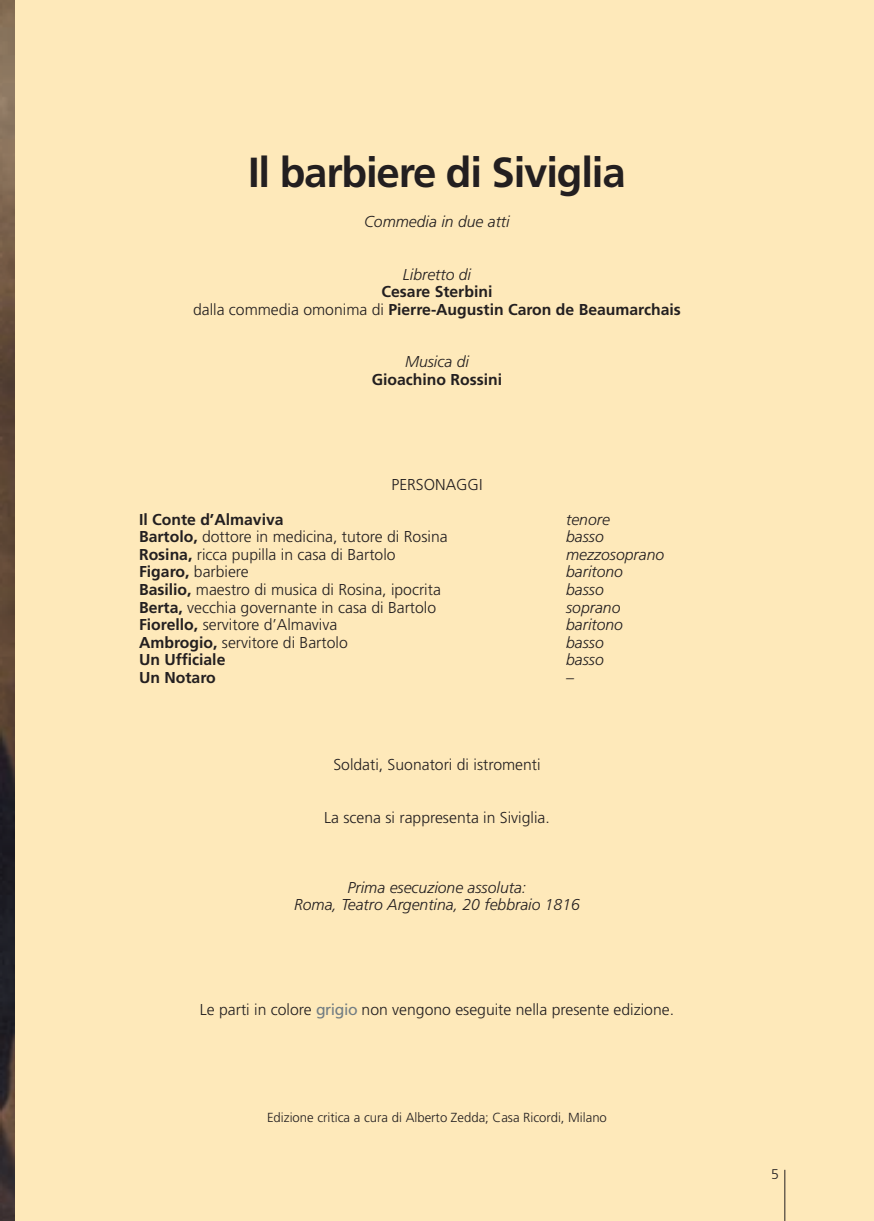
<style>
.page{position:relative;width:874px;height:1221px;background:#fff}
.page>*{position:absolute;margin:0;border:0;box-sizing:border-box;transform-origin:0 0}
.t1{font:700 42px "Frutiger";letter-spacing:-.03em;color:#231f20}
.t2{font:300 15.75px "Frutiger";color:#231f20}
.t3{font:italic 300 15.75px/17.5px "Frutiger";color:#231f20;text-align:center}
.t4{font:700 15.75px/17.5px "Frutiger";color:#231f20;text-align:center}
.t5{font:300 14px "Frutiger";color:#231f20}
.t6{font:300 13.12px "Frutiger";color:#231f20}
.s1{font-weight:300}
.s2{font-weight:700}
.s3{font-weight:400;color:#727d83}
</style>
<div class="page">
<div style="left:0;top:0;width:873px;height:1220px;background:#fee9ba"></div>
<hr style="left:784px;top:1169px;width:1px;height:51px;background:#231f20">
<img style="left:0;top:0;width:15px;height:1220px">
<h1 class="t1" style="left:248px;top:156px;width:379px">Il barbiere di Siviglia</h1>
<p class="t3" style="left:364px;top:214px;width:147px">Commedia in due atti</p>
<p class="t3" style="left:402px;top:267px;width:70px">Libretto di</p>
<p class="t4" style="left:193px;top:284px;width:489px">Cesare Sterbini<br><span class="s1">dalla commedia omonima di</span> Pierre-Augustin Caron de Beaumarchais</p>
<p class="t3" style="left:405px;top:354px;width:65px">Musica di</p>
<p class="t4" style="left:371px;top:372px;width:132px">Gioachino Rossini</p>
<p class="t2" style="left:391px;top:478px;width:93px">PERSONAGGI</p>
<p class="t4" style="left:139px;top:512px;width:146px">Il Conte d’Almaviva</p>
<p class="t3" style="left:566px;top:512px;width:45px">tenore</p>
<p class="t2" style="left:139px;top:530px;width:310px"><span class="s2">Bartolo,</span> dottore in medicina, tutore di Rosina</p>
<p class="t3" style="left:566px;top:529px;width:39px">basso</p>
<p class="t2" style="left:139px;top:548px;width:258px"><span class="s2">Rosina,</span> ricca pupilla in casa di Bartolo</p>
<p class="t3" style="left:566px;top:547px;width:100px">mezzosoprano</p>
<p class="t2" style="left:139px;top:565px;width:111px"><span class="s2">Figaro,</span> barbiere</p>
<p class="t3" style="left:566px;top:564px;width:58px">baritono</p>
<p class="t2" style="left:139px;top:583px;width:303px"><span class="s2">Basilio,</span> maestro di musica di Rosina, ipocrita</p>
<p class="t3" style="left:566px;top:582px;width:39px">basso</p>
<p class="t2" style="left:139px;top:600px;width:298px"><span class="s2">Berta,</span> vecchia governante in casa di Bartolo</p>
<p class="t3" style="left:566px;top:599px;width:56px">soprano</p>
<p class="t2" style="left:139px;top:618px;width:200px"><span class="s2">Fiorello,</span> servitore d’Almaviva</p>
<p class="t3" style="left:566px;top:617px;width:58px">baritono</p>
<p class="t2" style="left:139px;top:635px;width:210px"><span class="s2">Ambrogio,</span> servitore di Bartolo</p>
<p class="t3" style="left:566px;top:634px;width:39px">basso</p>
<p class="t4" style="left:139px;top:652px;width:88px">Un Ufficiale</p>
<p class="t3" style="left:566px;top:652px;width:39px">basso</p>
<p class="t4" style="left:139px;top:669px;width:78px">Un Notaro</p>
<p class="t3" style="left:566px;top:669px;width:9px">–</p>
<p class="t2" style="left:333px;top:758px;width:209px">Soldati, Suonatori di istromenti</p>
<p class="t2" style="left:324px;top:810px;width:227px">La scena si rappresenta in Siviglia.</p>
<p class="t3" style="left:294px;top:879px;width:287px">Prima esecuzione assoluta:<br>Roma, Teatro Argentina, 20 febbraio 1816</p>
<p class="t2" style="left:200px;top:1003px;width:475px">Le parti in colore <span class="s3">grigio</span> non vengono eseguite nella presente edizione.</p>
<p class="t6" style="left:267px;top:1111px;width:341px">Edizione critica a cura di Alberto Zedda; Casa Ricordi, Milano</p>
<p class="t5" style="left:770px;top:1168px;width:9px">5</p>
</div>
